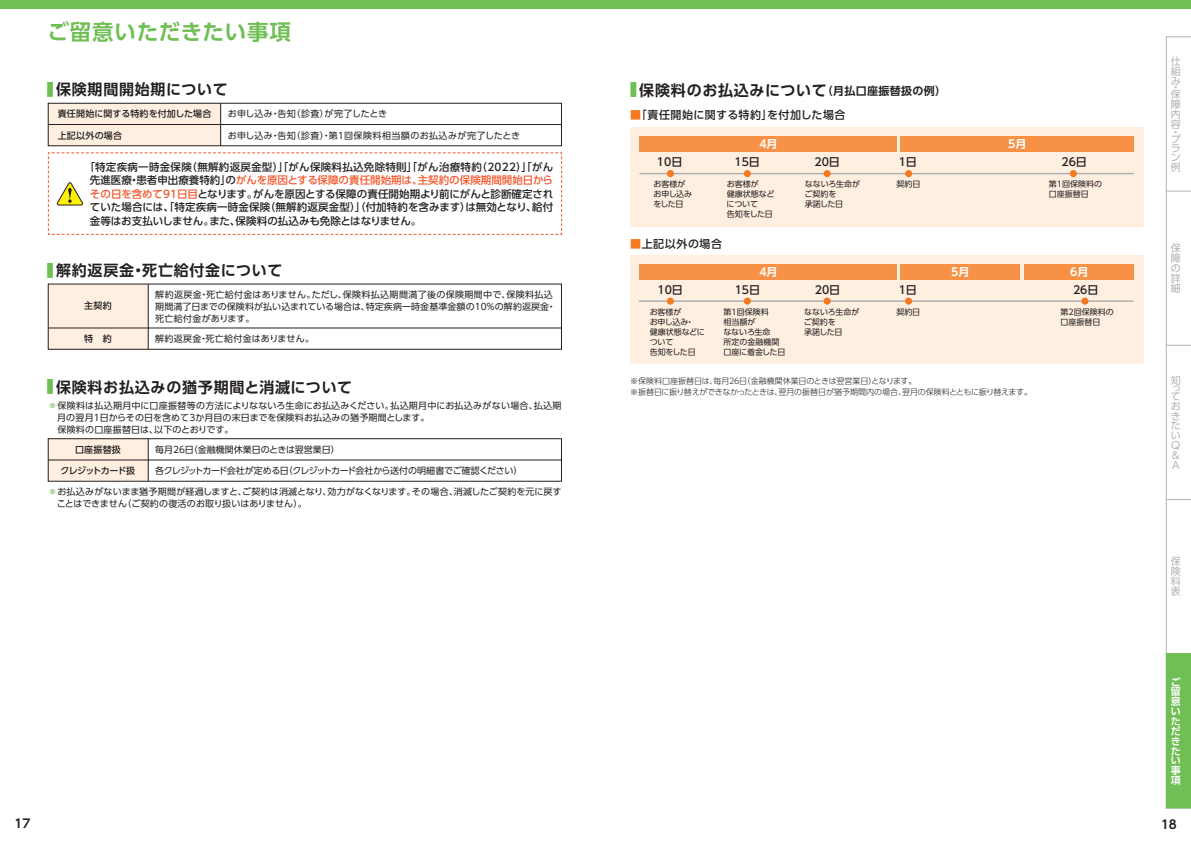
<style>
.page{position:relative;width:1191px;height:842px;background:#fff}
.page>*{position:absolute;margin:0;border:0;box-sizing:border-box;transform-origin:0 0}
.t1{font:700 21.5px "UD Shin Go Pro De";letter-spacing:.035em;color:#6fbf54}
.t2{font:700 15px "UD Shin Go Pro De";letter-spacing:.05em;color:#231f20}
.t3{font:700 12px "UD Shin Go Pro De";color:#231f20}
.t4{font:500 11px "UD Shin Go Pro";color:#231f20}
.t5{font:500 11px "UD Shin Go Pro";letter-spacing:.04em;color:#231f20}
.t6{font:700 11px "UD Shin Go Pro De";color:#fff}
.t7{font:500 11px "UD Shin Go Pro";letter-spacing:.05em;color:#231f20}
.t8{font:500 10.5px/13.5px "UD Shin Go Pro";letter-spacing:-.005em;color:#231f20;text-align:justify}
.t9{font:10px/9.8px "UD Shin Go Pro";color:#b2b3b7;text-align:justify}
.t10{font:700 10px/9.8px "UD Shin Go Pro De";color:#fff;text-align:justify}
.t11{font:9px/12px "UD Shin Go Pro";letter-spacing:.01em;color:#231f20}
.t12{font:9px "UD Shin Go Pro";letter-spacing:-.05em;color:#231f20}
.t13{font:500 9px "UD Shin Go Pro";letter-spacing:.02em;color:#231f20}
.t14{font:9px "UD Shin Go Pro";letter-spacing:.05em;color:#231f20}
.t15{font:9px "UD Shin Go Pro";letter-spacing:-.01em;color:#231f20}
.t16{font:9px "UD Shin Go Pro";letter-spacing:.03em;color:#231f20}
.t17{font:500 9px "UD Shin Go Pro";letter-spacing:-.075em;color:#231f20}
.t18{font:8px/10px "UD Shin Go Pro";color:#231f20}
.t19{font:300 8px/11px "UD Shin Go Pro";letter-spacing:-.02em;color:#231f20}
.t20{font:8px/10px "UD Shin Go Pro";letter-spacing:-.02em;color:#231f20}
.s1{font-size:17.2px;color:#6fbf54}
.s2{color:#f1592f}
.s3{color:#b5daa5}
.s4{font-size:11px}
.s5{color:#f47921}
</style>
<div class="page">
<div style="left:0;top:0;width:1191px;height:9px;background:#6fbf54"></div>
<div style="left:630px;top:127px;width:513px;height:99px;background:#feefe1"></div>
<div style="left:630px;top:255px;width:513px;height:109px;background:#feefe1"></div>
<hr style="left:639px;top:173px;width:495px;height:1px;background:#acadb1">
<div style="left:667px;top:170px;width:7px;height:7px;background:#f47921;border-radius:50%"></div>
<div style="left:744px;top:170px;width:7px;height:7px;background:#f47921;border-radius:50%"></div>
<div style="left:639px;top:136px;width:258px;height:16px;background:#f69146"></div>
<div style="left:900px;top:136px;width:234px;height:16px;background:#f69146"></div>
<hr style="left:638px;top:300px;width:495px;height:2px;background:#acadb1">
<div style="left:667px;top:298px;width:7px;height:7px;background:#f47921;border-radius:50%"></div>
<div style="left:744px;top:298px;width:7px;height:7px;background:#f47921;border-radius:50%"></div>
<div style="left:823px;top:170px;width:7px;height:7px;background:#f47921;border-radius:50%"></div>
<div style="left:905px;top:170px;width:7px;height:7px;background:#f47921;border-radius:50%"></div>
<div style="left:1069px;top:170px;width:7px;height:7px;background:#f47921;border-radius:50%"></div>
<div style="left:823px;top:298px;width:7px;height:7px;background:#f47921;border-radius:50%"></div>
<div style="left:905px;top:298px;width:7px;height:7px;background:#f47921;border-radius:50%"></div>
<div style="left:1081px;top:298px;width:7px;height:7px;background:#f47921;border-radius:50%"></div>
<div style="left:639px;top:264px;width:258px;height:15px;background:#f69146"></div>
<div style="left:900px;top:264px;width:120px;height:15px;background:#f69146"></div>
<div style="left:1024px;top:264px;width:110px;height:15px;background:#f69146"></div>
<svg style="left:48px;top:153px;width:514px;height:82px"></svg>
<div style="left:48px;top:103px;width:173px;height:43px;background:#feefe1"></div>
<hr style="left:220px;top:103px;width:1px;height:43px;background:#231f20">
<div style="left:48px;top:103px;width:513px;height:43px;border:1px solid #231f20"></div>
<hr style="left:48px;top:124px;width:513px;height:1px;background:#231f20">
<div style="left:48px;top:284px;width:100px;height:65px;background:#feefe1"></div>
<hr style="left:48px;top:328px;width:513px;height:1px;background:#231f20">
<hr style="left:148px;top:284px;width:1px;height:65px;background:#231f20">
<div style="left:48px;top:439px;width:100px;height:42px;background:#feefe1"></div>
<hr style="left:148px;top:439px;width:1px;height:42px;background:#231f20">
<hr style="left:48px;top:460px;width:513px;height:1px;background:#231f20">
<svg style="left:1166px;top:36px;width:25px;height:772px"></svg>
<h1 class="t1" style="left:47px;top:14px;width:245px">ご留意いただきたい事項</h1>
<h2 class="t2" style="left:47px;top:78px;width:182px"><span class="s1">■</span> 保険期間開始期について</h2>
<p class="t13" style="left:58px;top:128px;width:66px">上記以外の場合</p>
<p class="t13" style="left:58px;top:107px;width:155px">責任開始に関する特約を付加した場合</p>
<p class="t11" style="left:228px;top:108px;width:161px">お申し込み・告知（診査）が完了したとき</p>
<p class="t14" style="left:228px;top:128px;width:294px">お申し込み・告知（診査）・第１回保険料相当額のお払込みが完了したとき</p>
<p class="t8" style="left:90px;top:160px;width:465px;text-indent:-5px">「特定疾病一時金保険（無解約返戻金型）」「がん保険料払込免除特則」「がん治療特約（2022）」「がん先進医療・患者申出療養特約」の<span class="s2">がんを原因とする保障の責任開始期は、主契約の保険期間開始日からその日を含めて91日目</span>となります。がんを原因とする保障の責任開始期より前にがんと診断確定されていた場合には、「特定疾病一時金保険（無解約返戻金型）」（付加特約を含みます）は無効となり、給付金等はお支払いしません。また、保険料の払込みも免除とはなりません。</p>
<h2 class="t2" style="left:47px;top:258px;width:237px"><span class="s1">■</span> 解約返戻金・死亡給付金について</h2>
<p class="t13" style="left:84px;top:298px;width:29px">主契約</p>
<p class="t11" style="left:155px;top:288px;width:402px">解約返戻金・死亡給付金はありません。ただし、保険料払込期間満了後の保険期間中で、保険料払込期間満了日までの保険料が払い込まれている場合は、特定疾病一時金基準金額の10％の解約返戻金・死亡給付金があります。</p>
<p class="t13" style="left:84px;top:331px;width:29px">特　約</p>
<p class="t16" style="left:155px;top:331px;width:160px">解約返戻金・死亡給付金はありません。</p>
<h2 class="t2" style="left:47px;top:375px;width:307px"><span class="s1">■</span> 保険料お払込みの猶予期間と消滅について</h2>
<p class="t11" style="left:48px;top:399px;width:515px"><span class="s3">●</span>保険料は払込期月中に口座振替等の方法によりなないろ生命にお払込みください。払込期月中にお払込みがない場合、払込期</p>
<p class="t11" style="left:57px;top:411px;width:374px">月の翌月1日からその日を含めて3か月目の末日までを保険料お払込みの猶予期間とします。</p>
<p class="t11" style="left:48px;top:423px;width:187px">　保険料の口座振替日は、以下のとおりです。</p>
<p class="t13" style="left:75px;top:442px;width:47px">口座振替扱</p>
<p class="t15" style="left:155px;top:442px;width:186px">毎月26日（金融機関休業日のときは翌営業日）</p>
<p class="t12" style="left:155px;top:463px;width:369px">各クレジットカード会社が定める日（クレジットカード会社から送付の明細書でご確認ください）</p>
<p class="t17" style="left:60px;top:463px;width:76px">クレジットカード扱</p>
<p class="t11" style="left:57px;top:485px;width:506px;text-indent:-9px"><span class="s3">●</span>お払込みがないまま猶予期間が経過しますと、ご契約は消滅となり、効力がなくなります。その場合、消滅したご契約を元に戻すことはできません（ご契約の復活のお取り扱いはありません）。</p>
<h2 class="t2" style="left:630px;top:78px;width:317px"><span class="s1">■</span> 保険料のお払込みについて<span class="s4">（月払口座振替扱の例）</span></h2>
<p class="t5" style="left:630px;top:105px;width:217px"><span class="s5">■</span>「責任開始に関する特約」を付加した場合</p>
<p class="t6" style="left:759px;top:135px;width:20px">4月</p>
<p class="t6" style="left:1008px;top:135px;width:20px">5月</p>
<p class="t4" style="left:657px;top:153px;width:27px">10日</p>
<p class="t4" style="left:814px;top:153px;width:27px">20日</p>
<p class="t4" style="left:898px;top:153px;width:20px">1日</p>
<p class="t4" style="left:1061px;top:153px;width:27px">26日</p>
<p class="t20" style="left:653px;top:179px;width:40px">お客様がお申し込みをした日</p>
<p class="t18" style="left:804px;top:179px;width:57px">なないろ生命がご契約を<br>承諾した日</p>
<p class="t18" style="left:896px;top:179px;width:25px">契約日</p>
<p class="t18" style="left:1049px;top:179px;width:55px">第1回保険料の口座振替日</p>
<p class="t4" style="left:734px;top:153px;width:27px">15日</p>
<p class="t18" style="left:726px;top:179px;width:49px">お客様が<br>健康状態などについて<br>告知をした日</p>
<p class="t7" style="left:630px;top:235px;width:93px"><span class="s5">■</span>上記以外の場合</p>
<p class="t6" style="left:759px;top:263px;width:20px">4月</p>
<p class="t6" style="left:1070px;top:263px;width:20px">6月</p>
<p class="t6" style="left:951px;top:263px;width:20px">5月</p>
<p class="t4" style="left:657px;top:281px;width:27px">10日</p>
<p class="t4" style="left:734px;top:281px;width:27px">15日</p>
<p class="t4" style="left:814px;top:281px;width:27px">20日</p>
<p class="t4" style="left:898px;top:281px;width:20px">1日</p>
<p class="t4" style="left:1073px;top:281px;width:27px">26日</p>
<p class="t18" style="left:649px;top:306px;width:56px">お客様が<br>お申し込み・<br>健康状態などについて<br>告知をした日</p>
<p class="t18" style="left:723px;top:306px;width:63px">第1回保険料<br>相当額が<br>なないろ生命<br>所定の金融機関口座に着金した日</p>
<p class="t18" style="left:804px;top:306px;width:57px">なないろ生命がご契約を<br>承諾した日</p>
<p class="t18" style="left:896px;top:306px;width:25px">契約日</p>
<p class="t18" style="left:1060px;top:306px;width:55px">第2回保険料の口座振替日</p>
<p class="t19" style="left:630px;top:376px;width:403px">※保険料口座振替日は、毎月２６日（金融機関休業日のときは翌営業日）となります。<br>※振替日に振り替えができなかったときは、翌月の振替日が猶予期間内の場合、翌月の保険料とともに振り替えます。</p>
<p class="t9" style="left:1170px;top:56px;width:11px">仕組み</p>
<p class="t9" style="left:1170px;top:84px;width:11px;line-height:7px">・保</p>
<p class="t9" style="left:1170px;top:99px;width:11px">障内容</p>
<p class="t9" style="left:1170px;top:128px;width:12px;line-height:7px">・プ</p>
<p class="t9" style="left:1170px;top:143px;width:11px;line-height:9.4px">ラン例</p>
<p class="t9" style="left:1170px;top:243px;width:11px">保障の詳細</p>
<p class="t9" style="left:1170px;top:375px;width:11px;line-height:8.4px">知って</p>
<p class="t9" style="left:1170px;top:401px;width:11px">おきたいQ &amp; A</p>
<p class="t9" style="left:1170px;top:556px;width:11px">保険料表</p>
<p class="t10" style="left:1170px;top:676px;width:12px">ご留意いただきたい事項</p>
<h3 class="t3" style="left:14px;top:814px;width:17px">17</h3>
<h3 class="t3" style="left:1161px;top:814px;width:17px">18</h3>
</div>
